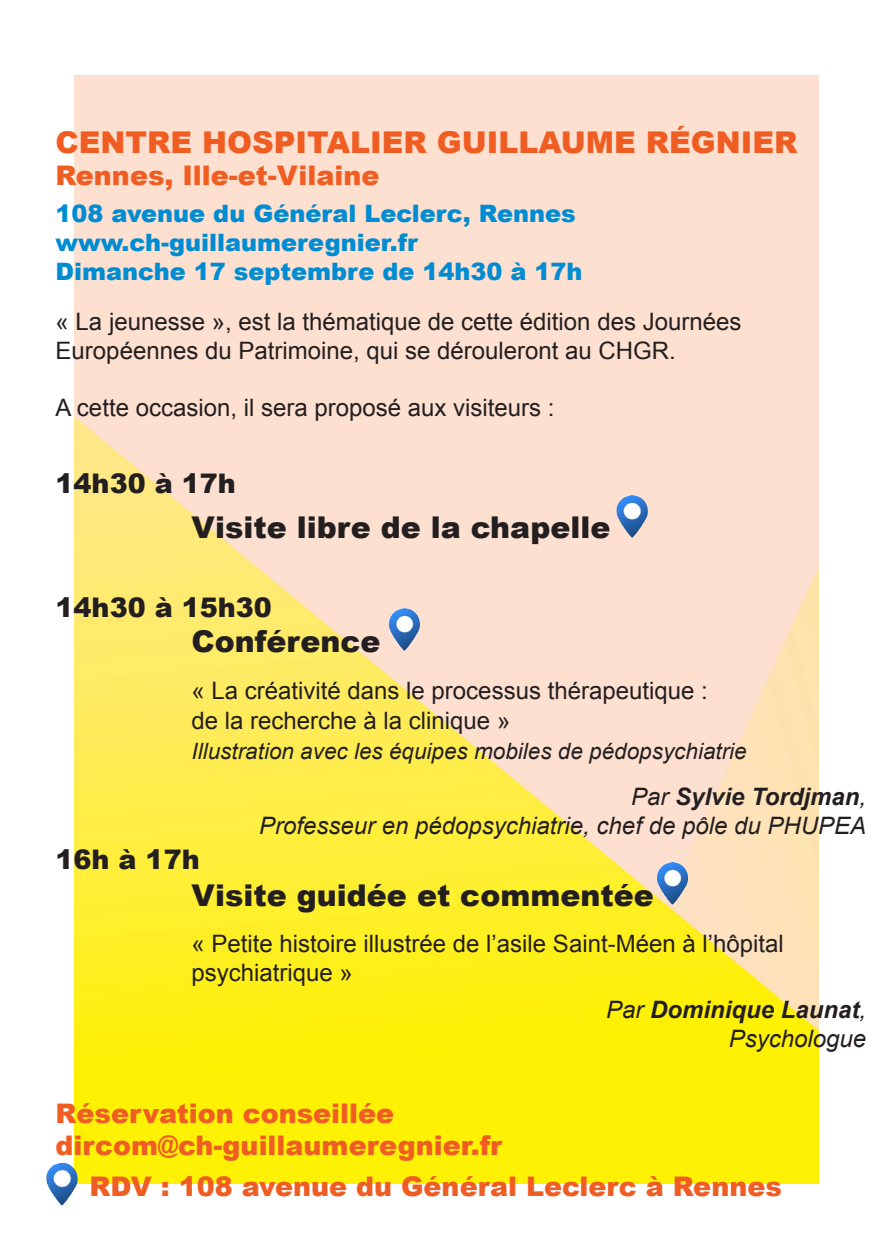
<style>
.page{position:relative;width:893px;height:1259px;background:#fff}
.page>*{position:absolute;margin:0;border:0;box-sizing:border-box;transform-origin:0 0}
.t1{font:900 30px "Arial";color:#231f20}
.t2{font:900 30px "Arial";color:#f05d23}
.t3{font:900 27px "Arial";color:#f05d23}
.t4{font:900 27px "Arial";color:#231f20}
.t5{font:24px/28.8px "Arial";color:#231f20}
.t6{font:900 24px "Arial";color:#008cd2}
.t7{font:italic 24px "Arial";color:#231f20}
.t8{font:italic 700 24px "Arial";color:#231f20}
.t9{font:italic 22.5px "Arial";color:#231f20}
.s1{font-weight:400}
</style>
<div class="page">
<img style="left:74px;top:75px;width:745px;height:1109px">
<img style="left:616px;top:495px;width:32px;height:42px">
<img style="left:388px;top:608px;width:32px;height:42px">
<img style="left:656px;top:862px;width:32px;height:42px">
<img style="left:46px;top:1162px;width:32px;height:43px">
<p class="t2" style="left:56px;top:120px;width:743px">CENTRE HOSPITALIER GUILLAUME RÉGNIER</p>
<p class="t3" style="left:56px;top:156px;width:325px">Rennes, Ille-et-Vilaine</p>
<p class="t6" style="left:56px;top:196px;width:522px">108 avenue du Général Leclerc, Rennes</p>
<p class="t6" style="left:56px;top:225px;width:363px">www.ch-guillaumeregnier.fr</p>
<p class="t6" style="left:56px;top:254px;width:528px">Dimanche 17 septembre de 14h30 à 17h</p>
<p class="t5" style="left:56px;top:307px;width:687px">« La jeunesse », est la thématique de cette édition des Journées<br>Européennes du Patrimoine, qui se dérouleront au CHGR.</p>
<p class="t5" style="left:56px;top:394px;width:500px">A cette occasion, il sera proposé aux visiteurs :</p>
<p class="t4" style="left:56px;top:464px;width:182px">14h30 à 17h</p>
<p class="t1" style="left:191px;top:505px;width:421px">Visite libre de la chapelle</p>
<p class="t4" style="left:56px;top:587px;width:218px">14h30 à 15h30</p>
<p class="t1" style="left:191px;top:620px;width:190px">Conférence</p>
<p class="t5" style="left:191px;top:677px;width:518px">« La créativité dans le processus thérapeutique :</p>
<p class="t5" style="left:191px;top:707px;width:320px">de la recherche à la clinique »</p>
<p class="t9" style="left:191px;top:737px;width:557px">Illustration avec les équipes mobiles de pédopsychiatrie</p>
<p class="t8" style="left:631px;top:781px;width:237px"><span class="s1">Par</span> Sylvie Tordjman<span class="s1">,</span></p>
<p class="t7" style="left:259px;top:810px;width:608px">Professeur en pédopsychiatrie, chef de pôle du PHUPEA</p>
<p class="t4" style="left:56px;top:839px;width:146px">16h à 17h</p>
<p class="t1" style="left:191px;top:873px;width:464px">Visite guidée et commentée</p>
<p class="t5" style="left:191px;top:929px;width:594px">« Petite histoire illustrée de l’asile Saint-Méen à l’hôpital psychiatrique »</p>
<p class="t8" style="left:606px;top:993px;width:262px"><span class="s1">Par</span> Dominique Launat<span class="s1">,</span></p>
<p class="t7" style="left:729px;top:1023px;width:139px">Psychologue</p>
<p class="t3" style="left:56px;top:1093px;width:340px">Réservation conseillée</p>
<p class="t3" style="left:56px;top:1125px;width:448px">dircom@ch-guillaumeregnier.fr</p>
<p class="t3" style="left:90px;top:1166px;width:694px">RDV : 108 avenue du Général Leclerc à Rennes</p>
</div>
